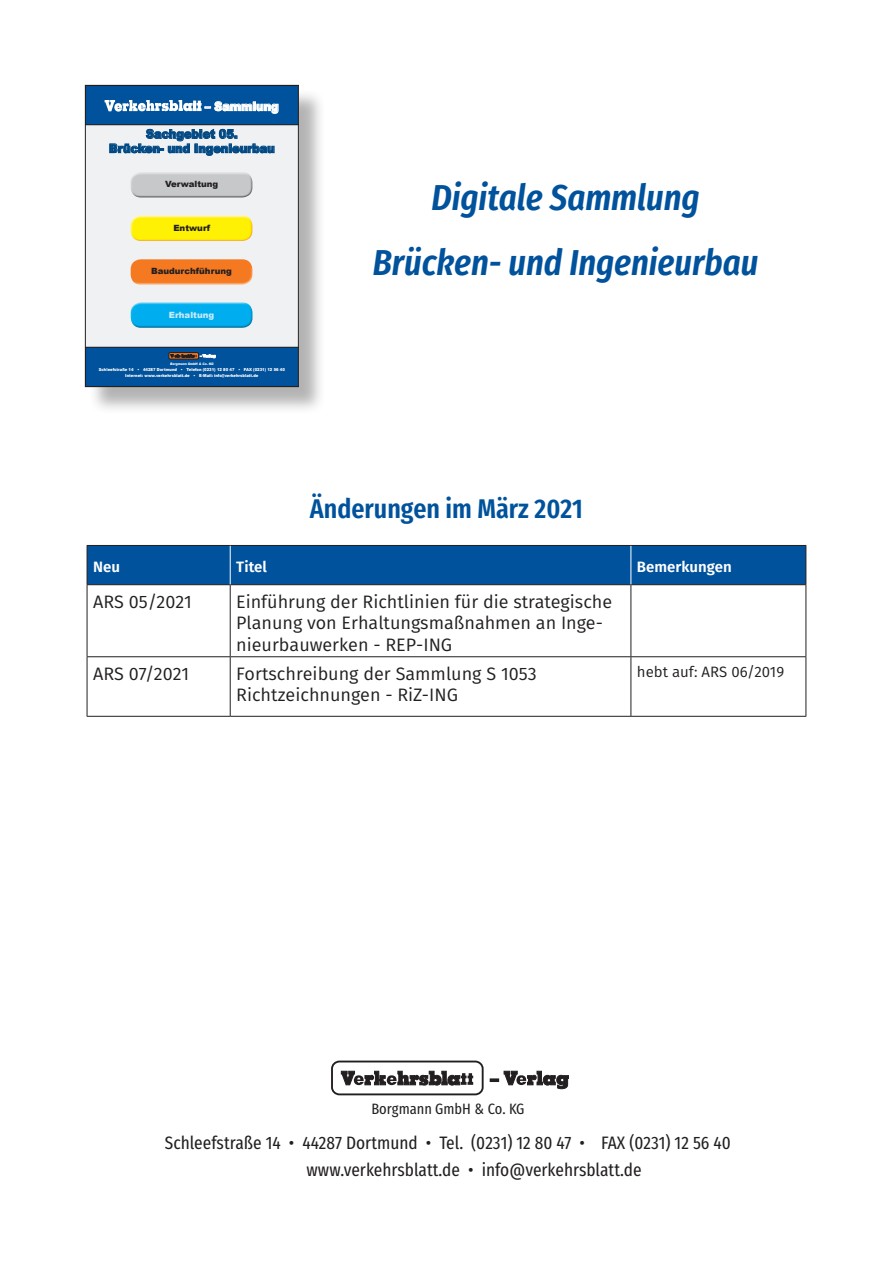
<style>
.page{position:relative;width:893px;height:1263px;background:#fff}
.page>*{position:absolute;margin:0;border:0;box-sizing:border-box;transform-origin:0 0}
.t1{font:italic 600 36px "Fira Sans Condensed";color:#01529c}
.t2{font:600 27px "Fira Sans Condensed";color:#01529c}
.t3{font:18px "Fira Sans";color:#231f20}
.t4{font:18px "Fira Sans Condensed";color:#231f20}
.t5{font:600 15px "Fira Sans";color:#fff}
.t6{font:15px "Fira Sans Condensed";color:#231f20}
.t7{font:15px "Fira Sans";color:#231f20}
.t8{font:900 12.3px/14.2px "Arial";color:#014984;text-align:center;scale:.91 1}
.t9{font:900 12.3px "Arial";color:#fff;scale:.91 1}
.t10{font:900 8.55px "Arial";color:#231f20}
.t11{font:900 8.55px "Arial";color:#c6eafa}
.t12{font:900 4.05px/6.3px "Arial";color:#fff;text-align:center;scale:.91 1}
.t13{font:900 3.3px "Arial";color:#fff;scale:.91 1}
</style>
<div class="page">
<div style="left:88px;top:88px;width:238px;height:326px;background:#231f20;opacity:.34"></div>
<div style="left:85px;top:125px;width:213px;height:222px;background:#f0f1f2"></div>
<img style="left:131px;top:172px;width:121px;height:25px">
<img style="left:131px;top:216px;width:121px;height:25px">
<img style="left:131px;top:259px;width:121px;height:26px">
<img style="left:131px;top:302px;width:121px;height:26px">
<div style="left:87px;top:347px;width:210px;height:38px;background:#01529c"></div>
<svg style="left:87px;top:87px;width:210px;height:69px"></svg>
<div style="left:85px;top:85px;width:214px;height:302px;border:1px solid #231f20"></div>
<svg style="left:341px;top:1071px;width:132px;height:14px"></svg>
<svg style="left:490px;top:1071px;width:79px;height:18px"></svg>
<div style="left:331px;top:1060px;width:153px;height:35px;border:2px solid #231f20;border-radius:7px"></div>
<div style="left:88px;top:546px;width:717px;height:38px;background:#01529c"></div>
<hr style="left:87px;top:545px;width:143px;height:1px;background:#231f20">
<hr style="left:87px;top:546px;width:1px;height:38px;background:#231f20">
<hr style="left:230px;top:545px;width:401px;height:1px;background:#231f20">
<hr style="left:631px;top:545px;width:175px;height:1px;background:#231f20">
<hr style="left:805px;top:546px;width:1px;height:38px;background:#231f20">
<hr style="left:87px;top:584px;width:143px;height:1px;background:#231f20">
<hr style="left:87px;top:585px;width:1px;height:71px;background:#231f20">
<hr style="left:230px;top:584px;width:401px;height:1px;background:#231f20">
<hr style="left:230px;top:585px;width:1px;height:71px;background:#231f20">
<hr style="left:631px;top:584px;width:175px;height:1px;background:#231f20">
<hr style="left:631px;top:585px;width:1px;height:71px;background:#231f20">
<hr style="left:805px;top:585px;width:1px;height:71px;background:#231f20">
<hr style="left:87px;top:656px;width:143px;height:1px;background:#231f20">
<hr style="left:87px;top:657px;width:1px;height:59px;background:#231f20">
<hr style="left:230px;top:656px;width:401px;height:1px;background:#231f20">
<hr style="left:230px;top:657px;width:1px;height:59px;background:#231f20">
<hr style="left:631px;top:656px;width:175px;height:1px;background:#231f20">
<hr style="left:631px;top:657px;width:1px;height:59px;background:#231f20">
<hr style="left:805px;top:657px;width:1px;height:59px;background:#231f20">
<hr style="left:87px;top:716px;width:143px;height:1px;background:#231f20">
<hr style="left:230px;top:716px;width:401px;height:1px;background:#231f20">
<hr style="left:631px;top:716px;width:175px;height:1px;background:#231f20">
<hr style="left:230px;top:546px;width:1px;height:38px;background:#fff">
<hr style="left:631px;top:546px;width:1px;height:38px;background:#fff">
<p class="t9" style="left:205px;top:99px;width:83px">– Sammlung</p>
<p class="t8" style="left:109px;top:127px;width:184px">Sachgebiet 05.<br>Brücken- und Ingenieurbau</p>
<p class="t10" style="left:165px;top:179px;width:55px">Verwaltung</p>
<p class="t10" style="left:173px;top:223px;width:38px">Entwurf</p>
<p class="t10" style="left:151px;top:267px;width:82px">Baudurchführung</p>
<p class="t11" style="left:169px;top:310px;width:47px">Erhaltung</p>
<p class="t13" style="left:170px;top:362px;width:50px">Borgmann GmbH &amp; Co. KG</p>
<p class="t12" style="left:99px;top:366px;width:206px">Schleefstraße 14 • 44287 Dortmund • Telefon (0231) 12 80 47 • FAX (0231) 12 56 40<br>Internet: www.verkehrsblatt.de • E-Mail: info@verkehrsblatt.de</p>
<p class="t1" style="left:431px;top:172px;width:270px">Digitale Sammlung</p>
<p class="t1" style="left:373px;top:237px;width:387px">Brücken- und Ingenieurbau</p>
<p class="t2" style="left:310px;top:484px;width:275px">Änderungen im März 2021</p>
<p class="t5" style="left:93px;top:554px;width:28px">Neu</p>
<p class="t5" style="left:236px;top:554px;width:32px">Titel</p>
<p class="t5" style="left:637px;top:554px;width:96px">Bemerkungen</p>
<p class="t3" style="left:93px;top:588px;width:100px">ARS 05/2021</p>
<p class="t3" style="left:236px;top:588px;width:378px">Einführung der Richtlinien für die strategische</p>
<p class="t3" style="left:236px;top:609px;width:368px">Planung von Erhaltungsmaßnahmen an Inge-</p>
<p class="t3" style="left:236px;top:631px;width:217px">nieurbauwerken - REP-ING</p>
<p class="t3" style="left:93px;top:660px;width:98px">ARS 07/2021</p>
<p class="t3" style="left:236px;top:660px;width:302px">Fortschreibung der Sammlung S 1053</p>
<p class="t3" style="left:236px;top:681px;width:223px">Richtzeichnungen - RiZ-ING</p>
<p class="t7" style="left:637px;top:660px;width:149px">hebt auf: ARS 06/2019</p>
<p class="t6" style="left:371px;top:1095px;width:155px">Borgmann GmbH &amp; Co. KG</p>
<p class="t4" style="left:165px;top:1126px;width:567px">Schleefstraße 14 • 44287 Dortmund • Tel. (0231) 12 80 47 • FAX (0231) 12 56 40</p>
<p class="t4" style="left:307px;top:1153px;width:336px">www.verkehrsblatt.de • info@verkehrsblatt.de</p>
</div>
